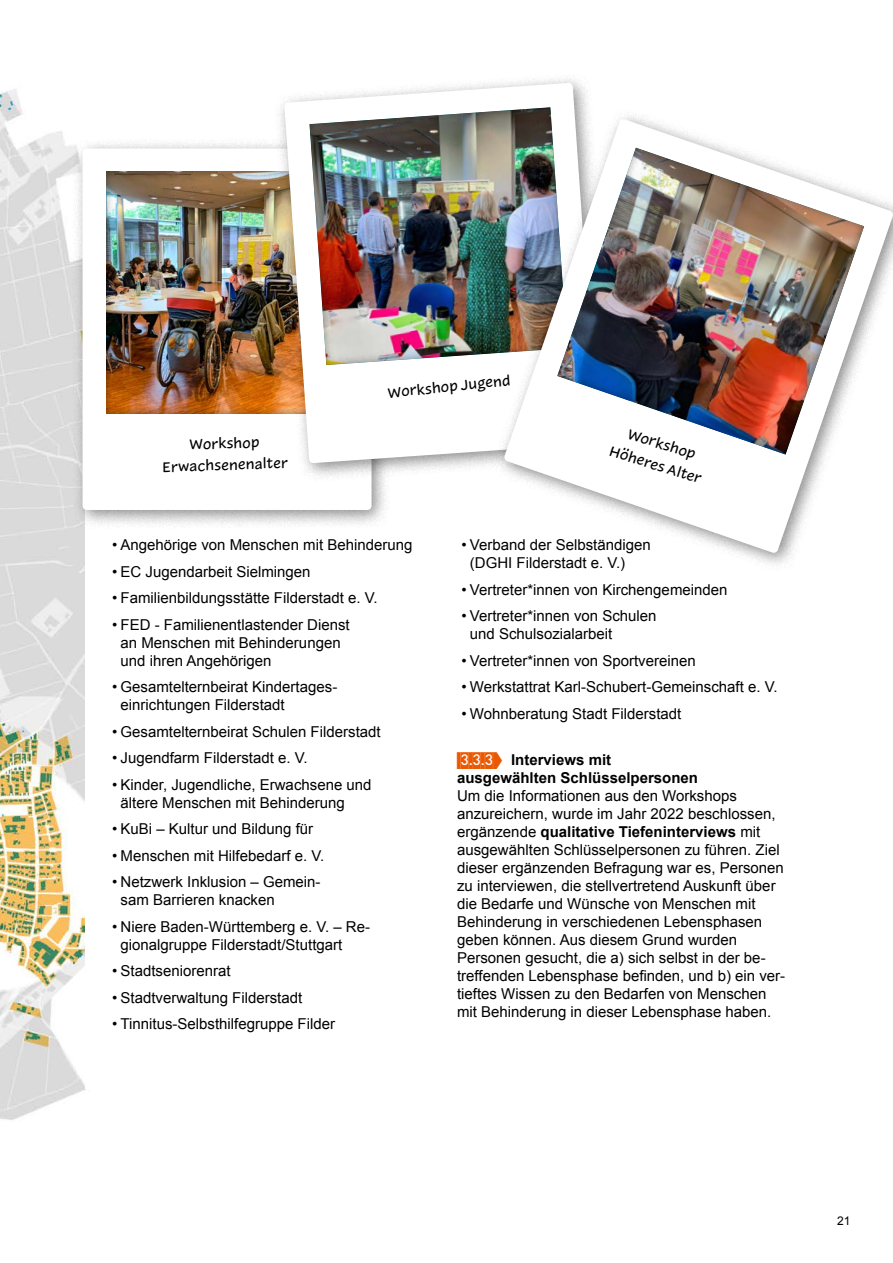
<style>
.page{position:relative;width:893px;height:1263px;background:#fff}
.page>*{position:absolute;margin:0;border:0;box-sizing:border-box;transform-origin:0 0}
.t1{font:500 18px/21.6px "Inkwell Sans";color:#000;text-align:center}
.t2{font:15px/18px "Arial";color:#000}
.t3{font:700 15px/18px "Arial";color:#000}
.t4{font:12px "Arial";color:#000}
.s1{font-family:"DIN Medium Block";font-weight:400;color:#ea5901}
.s2{font-weight:700}
</style>
<div class="page">
<img style="left:0;top:89px;width:86px;height:1031px">
<div style="left:85px;top:64px;width:723px;height:1025px;background:#fff"></div>
<div style="left:72px;top:138px;width:319px;height:391px;background:#000;opacity:.45"></div>
<div style="left:83px;top:148px;width:289px;height:362px;background:#fff;border-radius:4px"></div>
<div style="left:93px;top:160px;width:268px;height:254px;background:#000;opacity:.45"></div>
<div style="left:274px;top:73px;width:342px;height:409px;background:#000;opacity:.45"></div>
<svg style="left:284px;top:83px;width:313px;height:380px"></svg>
<img style="left:295px;top:95px;width:286px;height:272px">
<div style="left:494px;top:109px;width:399px;height:462px;background:#000;opacity:.45"></div>
<svg style="left:504px;top:119px;width:389px;height:434px"></svg>
<img style="left:544px;top:133px;width:336px;height:327px">
<p class="t1" style="left:161px;top:434px;width:127px;rotate:-2deg">Workshop<br>Erwachsenenalter</p>
<p class="t1" style="left:386px;top:381px;width:125px;rotate:-6deg">Workshop Jugend</p>
<p class="t1" style="left:619px;top:418px;width:97px;rotate:17deg">Workshop<br>Höheres Alter</p>
<p class="t2" style="left:112px;top:536px;width:302px">• Angehörige von Menschen mit Behinderung</p>
<p class="t2" style="left:112px;top:563px;width:200px">• EC Jugendarbeit Sielmingen</p>
<p class="t2" style="left:112px;top:589px;width:267px">• Familienbildungsstätte Filderstadt e. V.</p>
<p class="t2" style="left:121px;top:616px;width:231px;text-indent:-9px">• FED - Familienentlastender Dienst an Menschen mit Behinderungen und ihren Angehörigen</p>
<p class="t2" style="left:121px;top:678px;width:218px;text-indent:-9px">• Gesamtelternbeirat Kindertages&shy;einrichtungen Filderstadt</p>
<p class="t2" style="left:112px;top:723px;width:270px">• Gesamtelternbeirat Schulen Filderstadt</p>
<p class="t2" style="left:112px;top:749px;width:197px">• Jugendfarm Filderstadt e. V.</p>
<p class="t2" style="left:121px;top:776px;width:252px;text-indent:-9px">• Kinder, Jugendliche, Erwachsene und ältere Menschen mit Behinderung</p>
<p class="t2" style="left:112px;top:820px;width:203px">• KuBi – Kultur und Bildung für</p>
<p class="t2" style="left:112px;top:847px;width:214px">• Menschen mit Hilfebedarf e. V.</p>
<p class="t2" style="left:121px;top:873px;width:202px;text-indent:-9px">• Netzwerk Inklusion – Gemein&shy;sam Barrieren knacken</p>
<p class="t2" style="left:121px;top:918px;width:251px;text-indent:-9px">• Niere Baden-Württemberg e. V. – Re&shy;gionalgruppe Filderstadt/Stuttgart</p>
<p class="t2" style="left:112px;top:962px;width:120px">• Stadtseniorenrat</p>
<p class="t2" style="left:112px;top:989px;width:192px">• Stadtverwaltung Filderstadt</p>
<p class="t2" style="left:112px;top:1015px;width:225px">• Tinnitus-Selbsthilfegruppe Filder</p>
<p class="t2" style="left:470px;top:536px;width:182px;text-indent:-9px">• Verband der Selbständigen (DGHI Filderstadt e. V.)</p>
<p class="t2" style="left:461px;top:581px;width:268px">• Vertreter*innen von Kirchengemeinden</p>
<p class="t2" style="left:470px;top:607px;width:188px;text-indent:-9px">• Vertreter*innen von Schulen und Schulsozialarbeit</p>
<p class="t2" style="left:461px;top:652px;width:236px">• Vertreter*innen von Sportvereinen</p>
<p class="t2" style="left:461px;top:678px;width:318px">• Werkstattrat Karl-Schubert-Gemeinschaft e. V.</p>
<p class="t2" style="left:461px;top:705px;width:222px">• Wohnberatung Stadt Filderstadt</p>
<p class="t3" style="left:457px;top:751px;width:242px"><span class="s1">3.3.3→</span> Interviews mit ausgewählten Schlüsselpersonen</p>
<p class="t2" style="left:457px;top:787px;width:330px">Um die Informationen aus den Workshops anzureichern, wurde im Jahr 2022 beschlossen, ergänzende <span class="s2">qualitative Tiefeninterviews</span> mit ausgewählten Schlüsselpersonen zu führen. Ziel dieser ergänzenden Befragung war es, Personen zu interviewen, die stellvertretend Auskunft über die Bedarfe und Wünsche von Menschen mit Behinderung in verschiedenen Lebensphasen geben können. Aus diesem Grund wurden Personen gesucht, die a) sich selbst in der be&shy;treffenden Lebensphase befinden, und b) ein ver&shy;tieftes Wissen zu den Bedarfen von Menschen mit Behinderung in dieser Lebensphase haben.</p>
<p class="t4" style="left:837px;top:1213px;width:15px">21</p>
</div>
